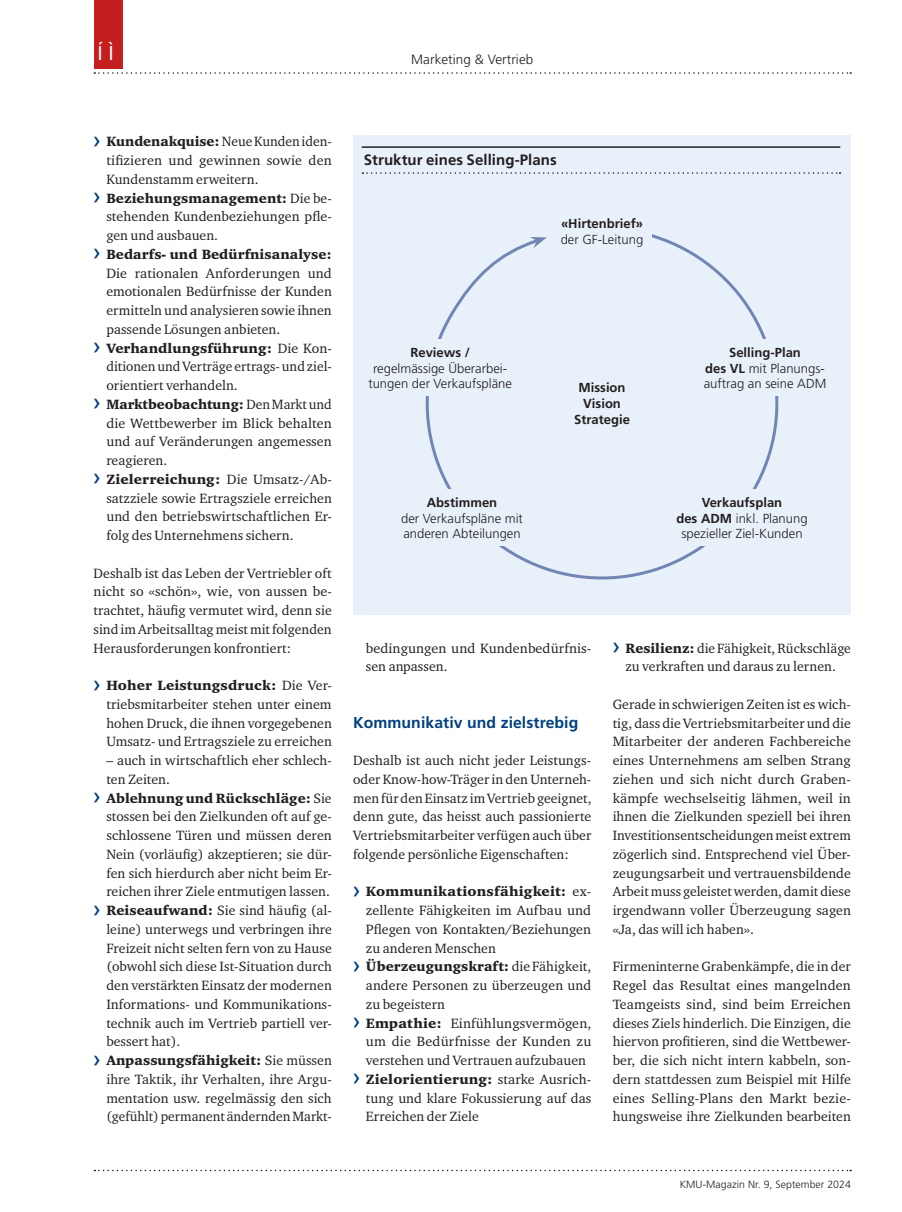
<style>
.page{position:relative;width:902px;height:1212px;background:#fff}
.page>*{position:absolute;margin:0;border:0;box-sizing:border-box;transform-origin:0 0}
.t1{font:700 15.75px "Frutiger LT Std";letter-spacing:.005em;color:#014081}
.t2{font:700 15px "Frutiger LT Std";letter-spacing:.005em;color:#231f20}
.t3{font:13.8px/18.8px "Charter ITC Std";letter-spacing:.005em;color:#231f20;text-align:justify}
.t4{font:900 13.8px "Charter ITC Std";letter-spacing:.005em;color:#231f20}
.t5{font:300 13.5px "Frutiger LT Std";letter-spacing:.005em;color:#231f20}
.t6{font:300 13.05px/15.6px "Frutiger LT Std";color:#231f20;text-align:center}
.t7{font:700 13.05px/15.6px "Frutiger LT Std";color:#231f20;text-align:center}
.t8{font:300 10.5px "Frutiger LT Std";letter-spacing:.005em;color:#231f20}
.s1{font-family:"Frutiger LT Std";font-size:24px;color:#014081}
.s2{font-weight:900}
.s3{font-family:"Frutiger LT Std";font-weight:400;font-size:24px;color:#014081}
.s4{font-weight:400}
.s5{font-weight:700}
</style>
<div class="page">
<svg style="left:94px;top:72px;width:757px;height:2px"></svg>
<div style="left:94px;top:1px;width:28px;height:68px;background:#c41e1f"></div>
<svg style="left:94px;top:1170px;width:757px;height:1px"></svg>
<div style="left:353px;top:136px;width:497px;height:479px;background:#e8f0f9"></div>
<hr style="left:361px;top:146px;width:479px;height:2px;background:#231f20">
<svg style="left:362px;top:172px;width:478px;height:2px"></svg>
<svg style="left:425px;top:234px;width:354px;height:346px"></svg>
<svg style="left:529px;top:237px;width:17px;height:11px"></svg>
<div style="left:552px;top:197px;width:99px;height:68px;background:#e8f0f9"></div>
<div style="left:685px;top:340px;width:159px;height:56px;background:#e8f0f9"></div>
<div style="left:662px;top:490px;width:159px;height:56px;background:#e8f0f9"></div>
<div style="left:382px;top:490px;width:160px;height:56px;background:#e8f0f9"></div>
<div style="left:354px;top:340px;width:172px;height:56px;background:#e8f0f9"></div>
<p class="t5" style="left:411px;top:51px;width:124px">Marketing &amp; Vertrieb</p>
<p class="t3" style="left:94px;top:132px;width:240px"><span class="s1">›</span> <span class="s2">Kundenakquise:</span> Neue Kunden iden-</p>
<p class="t3" style="left:106px;top:151px;width:227px">tifizieren und gewinnen sowie den</p>
<p class="t3" style="left:106px;top:169px;width:154px">Kundenstamm erweitern.</p>
<p class="t4" style="left:94px;top:189px;width:240px"><span class="s3">›</span> Beziehungsmanagement: <span class="s4">Die be-</span></p>
<p class="t3" style="left:106px;top:207px;width:227px">stehenden Kundenbeziehungen pfle-</p>
<p class="t3" style="left:106px;top:226px;width:113px">gen und ausbauen.</p>
<p class="t4" style="left:94px;top:246px;width:240px"><span class="s3">›</span> Bedarfs- und Bedürfnisanalyse:</p>
<p class="t3" style="left:106px;top:263px;width:227px">Die rationalen Anforderungen und</p>
<p class="t3" style="left:106px;top:282px;width:227px">emotionalen Bedürfnisse der Kunden</p>
<p class="t3" style="left:106px;top:301px;width:227px">ermitteln und analysieren sowie ihnen</p>
<p class="t3" style="left:106px;top:320px;width:175px">passende Lösungen anbieten.</p>
<p class="t4" style="left:94px;top:339px;width:238px"><span class="s3">›</span> Verhandlungsführung: <span class="s4">Die Kon-</span></p>
<p class="t3" style="left:106px;top:357px;width:227px">ditionen und Verträge ertrags- und ziel-</p>
<p class="t3" style="left:106px;top:376px;width:133px">orientiert verhandeln.</p>
<p class="t4" style="left:94px;top:396px;width:240px"><span class="s3">›</span> Marktbeobachtung: <span class="s4">Den Markt und</span></p>
<p class="t3" style="left:106px;top:413px;width:227px">die Wettbewerber im Blick behalten</p>
<p class="t3" style="left:106px;top:432px;width:227px">und auf Veränderungen angemessen</p>
<p class="t3" style="left:106px;top:451px;width:62px">reagieren.</p>
<p class="t4" style="left:94px;top:471px;width:240px"><span class="s3">›</span> Zielerreichung: <span class="s4">Die Umsatz-/Ab-</span></p>
<p class="t3" style="left:106px;top:488px;width:227px">satzziele sowie Ertragsziele erreichen</p>
<p class="t3" style="left:106px;top:507px;width:227px">und den betriebswirtschaftlichen Er-</p>
<p class="t3" style="left:106px;top:526px;width:189px">folg des Unternehmens sichern.</p>
<p class="t3" style="left:94px;top:563px;width:240px">Deshalb ist das Leben der Vertriebler oft nicht so «schön», wie, von aussen be&shy;trachtet, häufig vermutet wird, denn sie sind im Arbeitsalltag meist mit folgenden Herausforderungen konfrontiert:</p>
<p class="t3" style="left:106px;top:676px;width:227px;text-indent:-13px"><span class="s1">›</span> <span class="s2">Hoher Leistungsdruck:</span> Die Ver&shy;triebsmitarbeiter stehen unter einem hohen Druck, die ihnen vorgegebenen Umsatz- und Ertragsziele zu erreichen</p>
<p class="t3" style="left:106px;top:751px;width:227px">– auch in wirtschaftlich eher schlech-</p>
<p class="t3" style="left:106px;top:769px;width:65px">ten Zeiten.</p>
<p class="t4" style="left:94px;top:789px;width:239px"><span class="s3">›</span> Ablehnung und Rückschläge: <span class="s4">Sie</span></p>
<p class="t3" style="left:106px;top:807px;width:227px">stossen bei den Zielkunden oft auf ge-</p>
<p class="t3" style="left:106px;top:826px;width:227px">schlossene Türen und müssen deren</p>
<p class="t3" style="left:106px;top:844px;width:227px">Nein (vorläufig) akzeptieren; sie dür-</p>
<p class="t3" style="left:106px;top:863px;width:227px">fen sich hierdurch aber nicht beim Er-</p>
<p class="t3" style="left:106px;top:882px;width:225px">reichen ihrer Ziele entmutigen lassen.</p>
<p class="t3" style="left:94px;top:901px;width:240px"><span class="s1">›</span> <span class="s2">Reiseaufwand:</span> Sie sind häufig (al-</p>
<p class="t3" style="left:106px;top:919px;width:227px">leine) unterwegs und verbringen ihre</p>
<p class="t3" style="left:106px;top:938px;width:227px">Freizeit nicht selten fern von zu Hause</p>
<p class="t3" style="left:106px;top:957px;width:227px">(obwohl sich diese Ist-Situation durch</p>
<p class="t3" style="left:106px;top:976px;width:227px">den verstärkten Einsatz der modernen</p>
<p class="t3" style="left:106px;top:994px;width:227px">Informations- und Kommunikations-</p>
<p class="t3" style="left:106px;top:1013px;width:227px">technik auch im Vertrieb partiell ver-</p>
<p class="t3" style="left:106px;top:1032px;width:76px">bessert hat).</p>
<p class="t4" style="left:94px;top:1052px;width:240px"><span class="s3">›</span> Anpassungsfähigkeit: <span class="s4">Sie müssen</span></p>
<p class="t3" style="left:106px;top:1069px;width:227px">ihre Taktik, ihr Verhalten, ihre Argu-</p>
<p class="t3" style="left:106px;top:1088px;width:227px">mentation usw. regelmässig den sich</p>
<p class="t3" style="left:106px;top:1107px;width:227px">(gefühlt) permanent ändernden Markt-</p>
<p class="t2" style="left:364px;top:151px;width:194px">Struktur eines Selling-Plans</p>
<p class="t7" style="left:561px;top:216px;width:83px">«Hirtenbrief»</p>
<p class="t6" style="left:560px;top:232px;width:84px">der GF-Leitung</p>
<p class="t7" style="left:410px;top:345px;width:61px">Reviews /</p>
<p class="t6" style="left:368px;top:361px;width:145px">regelmässige Überarbei&shy;tungen der Verkaufspläne</p>
<p class="t7" style="left:427px;top:495px;width:72px">Abstimmen</p>
<p class="t6" style="left:401px;top:511px;width:123px;text-align:left">der Verkaufspläne mit anderen Abteilungen</p>
<p class="t7" style="left:574px;top:380px;width:57px">Mission<br>Vision<br>Strategie</p>
<p class="t6" style="left:703px;top:345px;width:124px"><span class="s5">Selling-Plan<br>des VL</span> mit Planungs&shy;auftrag an seine ADM</p>
<p class="t6" style="left:676px;top:495px;width:133px"><span class="s5">Verkaufsplan<br>des ADM</span> inkl. Planung spezieller Ziel-Kunden</p>
<p class="t3" style="left:366px;top:638px;width:227px">bedingungen und Kundenbedürfnis&shy;sen anpassen.</p>
<p class="t1" style="left:353px;top:713px;width:227px">Kommunikativ und zielstrebig</p>
<p class="t3" style="left:353px;top:751px;width:240px">Deshalb ist auch nicht jeder Leistungs&shy;oder Know-how-Träger in den Unterneh&shy;men für den Einsatz im Vertrieb geeignet, denn gute, das heisst auch passionierte Vertriebsmitarbeiter verfügen auch über folgende persönliche Eigenschaften:</p>
<p class="t4" style="left:353px;top:883px;width:238px"><span class="s3">›</span> Kommunikationsfähigkeit: <span class="s4">ex-</span></p>
<p class="t3" style="left:366px;top:901px;width:227px">zellente Fähigkeiten im Aufbau und</p>
<p class="t3" style="left:366px;top:919px;width:227px">Pflegen von Kontakten/Beziehungen</p>
<p class="t3" style="left:366px;top:938px;width:131px">zu anderen Menschen</p>
<p class="t4" style="left:353px;top:958px;width:240px"><span class="s3">›</span> Überzeugungskraft: <span class="s4">die Fähigkeit,</span></p>
<p class="t3" style="left:366px;top:976px;width:227px">andere Personen zu überzeugen und</p>
<p class="t3" style="left:366px;top:994px;width:81px">zu begeistern</p>
<p class="t3" style="left:353px;top:1013px;width:240px"><span class="s1">›</span> <span class="s2">Empathie:</span> Einfühlungsvermögen,</p>
<p class="t3" style="left:366px;top:1032px;width:227px">um die Bedürfnisse der Kunden zu</p>
<p class="t3" style="left:366px;top:1051px;width:221px">verstehen und Vertrauen aufzubauen</p>
<p class="t4" style="left:353px;top:1071px;width:240px"><span class="s3">›</span> Zielorientierung: <span class="s4">starke Ausrich-</span></p>
<p class="t3" style="left:366px;top:1088px;width:227px">tung und klare Fokussierung auf das</p>
<p class="t3" style="left:366px;top:1107px;width:114px">Erreichen der Ziele</p>
<p class="t3" style="left:612px;top:638px;width:240px;text-align:center"><span class="s1">›</span> <span class="s2">Resilienz:</span> die Fähigkeit, Rückschläge zu verkraften und daraus zu lernen.</p>
<p class="t3" style="left:612px;top:694px;width:240px">Gerade in schwierigen Zeiten ist es wich&shy;tig, dass die Vertriebsmitarbeiter und die Mitarbeiter der anderen Fachbereiche eines Unternehmens am selben Strang ziehen und sich nicht durch Graben&shy;kämpfe wechselseitig lähmen, weil in ihnen die Zielkunden speziell bei ihren Investitionsentscheidungen meist extrem zögerlich sind. Entsprechend viel Über&shy;zeugungsarbeit und vertrauensbildende Arbeit muss geleistet werden, damit diese irgendwann voller Überzeugung sagen «Ja, das will ich haben».</p>
<p class="t3" style="left:612px;top:957px;width:240px">Firmeninterne Grabenkämpfe, die in der Regel das Resultat eines mangelnden Teamgeists sind, sind beim Erreichen dieses Ziels hinderlich. Die Einzigen, die hiervon profitieren, sind die Wettbewer&shy;ber, die sich nicht intern kabbeln, son&shy;dern stattdessen zum Beispiel mit Hilfe eines Selling-Plans den Markt bezie&shy;hungsweise ihre Zielkunden bearbeiten</p>
<p class="t8" style="left:679px;top:1178px;width:173px">KMU-Magazin Nr. 9, September 2024</p>
</div>
